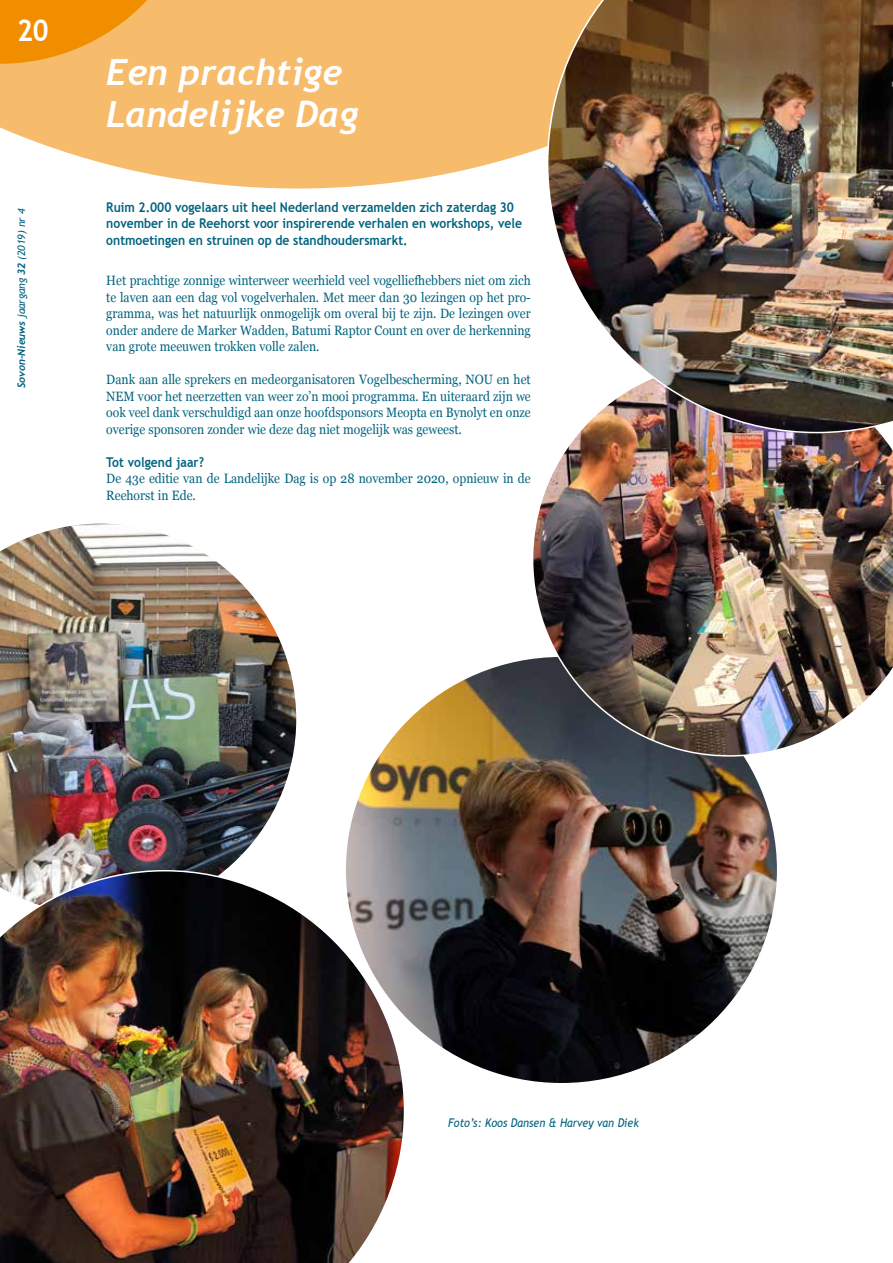
<style>
.page{position:relative;width:893px;height:1263px;background:#fff}
.page>*{position:absolute;margin:0;border:0;box-sizing:border-box;transform-origin:0 0}
.t1{font:italic 700 36px/42px "Trebuchet";color:#fff}
.t2{font:700 30px "Trebuchet MS";color:#fff;scale:.9 1}
.t3{font:13.5px/16.5px "Georgia";color:#00637f;text-align:justify;scale:.9 1}
.t4{font:700 13.5px/16.5px "Trebuchet MS";color:#00637f;scale:.9 1}
.t5{font:italic 12px "Trebuchet MS";color:#00637f;scale:.9 1}
.t6{font:italic 10.5px "Trebuchet MS";letter-spacing:-.01em;color:#00637f}
.s1{font-family:"Trebuchet";font-weight:700}
</style>
<div class="page">
<img style="left:0;top:523px;width:297px;height:347px">
<img style="left:347px;top:659px;width:428px;height:422px">
<img style="left:532px;top:433px;width:361px;height:324px">
<svg style="left:0;top:0;width:547px;height:189px;background:#f7c37a"></svg>
<svg style="left:0;top:0;width:202px;height:64px;background:#f3a435"></svg>
<img style="left:547px;top:0;width:346px;height:433px">
<img style="left:0;top:870px;width:405px;height:393px">
<h2 class="t2" style="left:17px;top:11px;width:37px">20</h2>
<p class="t6" style="left:15px;top:388px;width:181px;rotate:-90deg"><span class="s1">Sovon-Nieuws</span> jaargang <span class="s1">32</span> (2019) nr 4</p>
<h1 class="t1" style="left:106px;top:51px;width:254px">Een prachtige<br>Landelijke Dag</h1>
<p class="t4" style="left:106px;top:199px;width:463px">Ruim 2.000 vogelaars uit heel Nederland verzamelden zich zaterdag 30 november in de Reehorst voor inspirerende verhalen en workshops, vele ontmoetingen en struinen op de standhoudersmarkt.</p>
<p class="t3" style="left:106px;top:272px;width:473px">Het prachtige zonnige winterweer weerhield veel vogelliefhebbers niet om zich te laven aan een dag vol vogelverhalen. Met meer dan 30 lezingen op het pro&shy;gramma, was het natuurlijk onmogelijk om overal bij te zijn. De lezingen over onder andere de Marker Wadden, Batumi Raptor Count en over de herkenning van grote meeuwen trokken volle zalen.</p>
<p class="t3" style="left:106px;top:371px;width:473px">Dank aan alle sprekers en medeorganisatoren Vogelbescherming, NOU en het NEM voor het neerzetten van weer zo’n mooi programma. En uiteraard zijn we ook veel dank verschuldigd aan onze hoofdsponsors Meopta en Bynolyt en onze overige sponsoren zonder wie deze dag niet mogelijk was geweest.</p>
<p class="t4" style="left:106px;top:453px;width:110px">Tot volgend jaar?</p>
<p class="t3" style="left:106px;top:470px;width:473px">De 43e editie van de Landelijke Dag is op 28 november 2020, opnieuw in de<br>Reehorst in Ede.</p>
<p class="t5" style="left:448px;top:1115px;width:213px">Foto’s: Koos Dansen &amp; Harvey van Diek</p>
</div>
